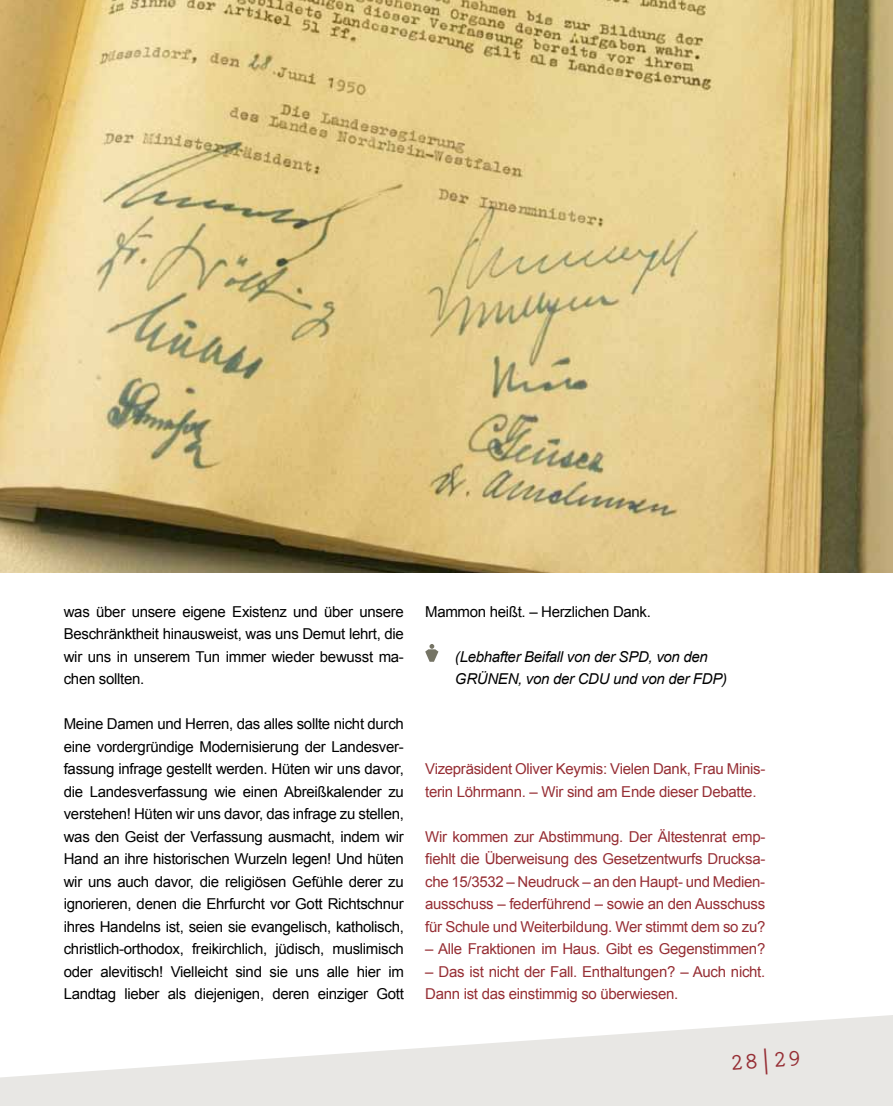
<style>
.page{position:relative;width:893px;height:1106px;background:#fff}
.page>*{position:absolute;margin:0;border:0;box-sizing:border-box;transform-origin:0 0}
.t1{font:700 24px "Prestige Elite Std";color:#962e34}
.t2{font:15px/22.5px "Arial";letter-spacing:-.02em;color:#000;text-align:justify}
.t3{font:15px/22.5px "Arial";letter-spacing:-.02em;color:#962e34}
.t4{font:italic 15px/22.5px "Arial";letter-spacing:-.02em;color:#000}
</style>
<div class="page">
<img style="left:0;top:0;width:893px;height:572px">
<svg style="left:0;top:1015px;width:893px;height:91px;fill:#e8e7e4"></svg>
<svg style="left:425px;top:644px;width:13px;height:18px"></svg>
<p class="t2" style="left:64px;top:600px;width:342px">was über unsere eigene Existenz und über unsere Beschränktheit hinausweist, was uns Demut lehrt, die wir uns in unserem Tun immer wieder bewusst ma&shy;chen sollten.</p>
<p class="t2" style="left:64px;top:713px;width:342px">Meine Damen und Herren, das alles sollte nicht durch eine vordergründige Modernisierung der Landesver&shy;fassung infrage gestellt werden. Hüten wir uns davor, die Landesverfassung wie einen Abreißkalender zu verstehen! Hüten wir uns davor, das infrage zu stellen, was den Geist der Verfassung ausmacht, indem wir Hand an ihre historischen Wurzeln legen! Und hüten wir uns auch davor, die religiösen Gefühle derer zu ignorieren, denen die Ehrfurcht vor Gott Richtschnur ihres Handelns ist, seien sie evangelisch, katholisch, christlich-orthodox, freikirchlich, jüdisch, muslimisch oder alevitisch! Vielleicht sind sie uns alle hier im Landtag lieber als diejenigen, deren einziger Gott</p>
<p class="t2" style="left:425px;top:600px;width:227px">Mammon heißt. – Herzlichen Dank.</p>
<p class="t4" style="left:455px;top:645px;width:274px">(Lebhafter Beifall von der SPD, von den<br>GRÜNEN, von der CDU und von der FDP)</p>
<p class="t3" style="left:425px;top:758px;width:342px">Vizepräsident Oliver Keymis: Vielen Dank, Frau Minis&shy;terin Löhrmann. – Wir sind am Ende dieser Debatte.</p>
<p class="t3" style="left:425px;top:825px;width:342px;text-align:justify">Wir kommen zur Abstimmung. Der Ältestenrat emp&shy;fiehlt die Überweisung des Gesetzentwurfs Drucksa&shy;che 15/3532 – Neudruck – an den Haupt- und Medien&shy;ausschuss – federführend – sowie an den Ausschuss für Schule und Weiterbildung. Wer stimmt dem so zu?</p>
<p class="t3" style="left:425px;top:938px;width:342px">– Alle Fraktionen im Haus. Gibt es Gegenstimmen?</p>
<p class="t3" style="left:425px;top:960px;width:342px">– Das ist nicht der Fall. Enthaltungen? – Auch nicht.<br>Dann ist das einstimmig so überwiesen.</p>
<h1 class="t1" style="left:729px;top:1049px;width:73px;rotate:-4deg">28|29</h1>
</div>
